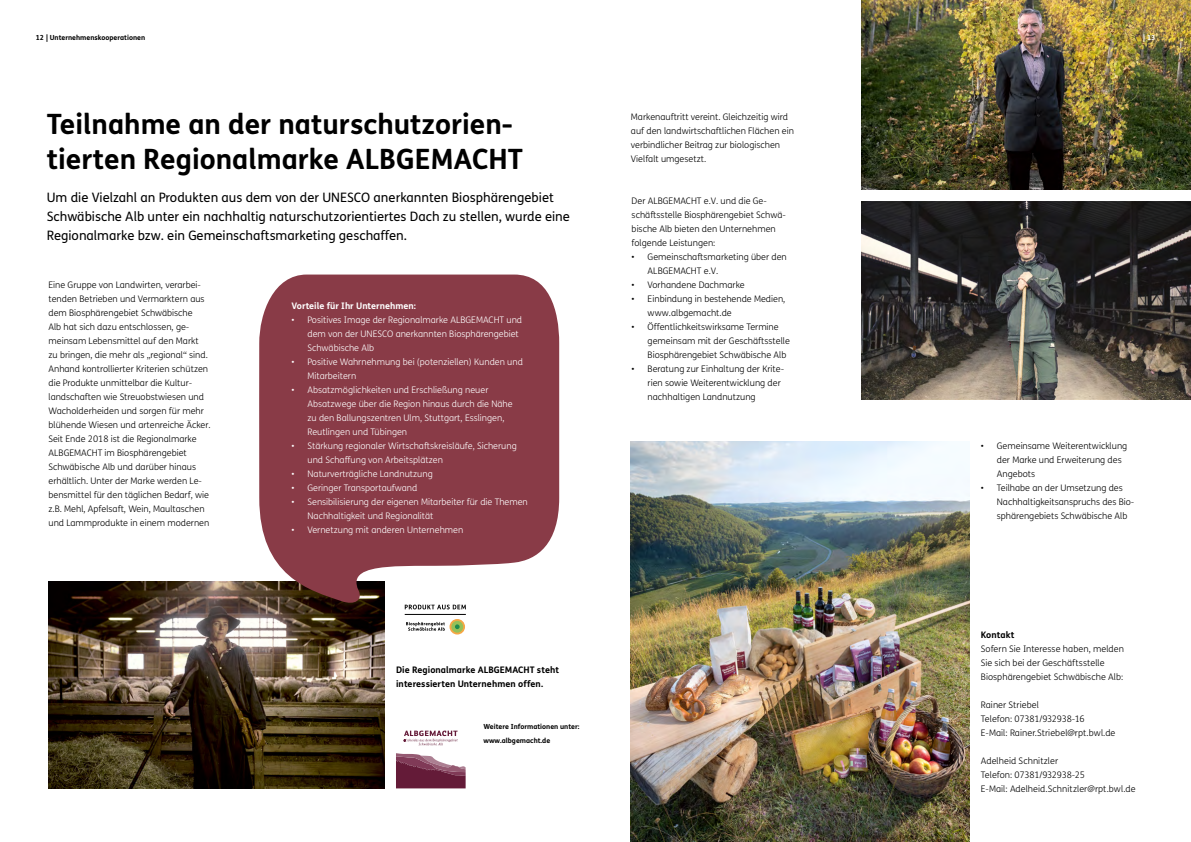
<style>
.page{position:relative;width:1191px;height:842px;background:#fff}
.page>*{position:absolute;margin:0;border:0;box-sizing:border-box;transform-origin:0 0}
.NNL_Headline{font:700 28px/35px "FS Me";color:#000}
.NNL_Subline{font:13px "FS Me";color:#000}
.NNL_Fliesstext{font:300 9px/14px "FS Me";color:#000}
.t1{font:300 9px/14px "FS Me";color:#fff}
.t2{font:700 9px/14px "FS Me";letter-spacing:.005em;color:#000}
.NNL_Fliesstext-2{font:300 9px "FS Me";letter-spacing:-.02em;color:#000}
.NNL_Fliesstext-3{font:700 9px "FS Me";color:#fff}
.NNL_Bildunterschrift{font:700 7px "FS Me";color:#000}
.t3{font:700 7px "FS Me";color:#fff}
</style>
<div class="page">
<svg style="left:405px;top:606px;width:61px;height:3px"></svg>
<hr style="left:405px;top:614px;width:61px;height:1px;background:#000">
<svg style="left:449px;top:619px;width:16px;height:15px"></svg>
<div style="left:451px;top:621px;width:12px;height:12px;background:#96c058;border-radius:50%"></div>
<svg style="left:455px;top:624px;width:4px;height:5px"></svg>
<svg style="left:406px;top:622px;width:39px;height:9px"></svg>
<img style="left:861px;top:0;width:330px;height:190px">
<img style="left:631px;top:442px;width:338px;height:400px">
<svg style="left:396px;top:753px;width:69px;height:35px"></svg>
<svg style="left:404px;top:731px;width:53px;height:14px"></svg>
<svg style="left:48px;top:788px;width:337px;height:1px"></svg>
<img style="left:48px;top:582px;width:337px;height:206px">
<img style="left:861px;top:201px;width:330px;height:199px">
<svg style="left:259px;top:275px;width:300px;height:331px;background:#934f59"></svg>
<p class="NNL_Bildunterschrift" style="left:36px;top:32px;width:111px">12 | Unternehmenskooperationen</p>
<p class="t3" style="left:1143px;top:32px;width:14px">| 13</p>
<p class="NNL_Headline" style="left:47px;top:105px;width:477px">Teilnahme an der naturschutzorien&shy;tierten Regionalmarke ALBGEMACHT</p>
<p class="NNL_Subline" style="left:47px;top:189px;width:508px">Um die Vielzahl an Produkten aus dem von der UNESCO anerkannten Biosphärengebiet</p>
<p class="NNL_Subline" style="left:47px;top:208px;width:524px">Schwäbische Alb unter ein nachhaltig naturschutzorientiertes Dach zu stellen, wurde eine</p>
<p class="NNL_Subline" style="left:47px;top:227px;width:362px">Regionalmarke bzw. ein Gemeinschaftsmarketing geschaffen.</p>
<p class="NNL_Fliesstext" style="left:48px;top:277px;width:164px">Eine Gruppe von Landwirten, verarbei&shy;tenden Betrieben und Vermarktern aus dem Biosphärengebiet Schwäbische<br>Alb hat sich dazu entschlossen, ge&shy;meinsam Lebensmittel auf den Markt<br>zu bringen, die mehr als „regional“ sind.<br>Anhand kontrollierter Kriterien schützen die Produkte unmittelbar die Kultur&shy;landschaften wie Streuobstwiesen und Wacholderheiden und sorgen für mehr blühende Wiesen und artenreiche Äcker.<br>Seit Ende 2018 ist die Regionalmarke ALBGEMACHT im Biosphärengebiet Schwäbische Alb und darüber hinaus erhältlich. Unter der Marke werden Le&shy;bensmittel für den täglichen Bedarf, wie z.B. Mehl, Apfelsaft, Wein, Maultaschen und Lammprodukte in einem modernen</p>
<p class="NNL_Fliesstext-3" style="left:291px;top:299px;width:126px">Vorteile für Ihr Unternehmen:</p>
<p class="t1" style="left:307px;top:312px;width:216px;text-indent:-16px">• Positives Image der Regionalmarke ALBGEMACHT und dem von der UNESCO anerkannten Biosphärengebiet<br>Schwäbische Alb</p>
<p class="t1" style="left:307px;top:354px;width:217px;text-indent:-16px">• Positive Wahrnehmung bei (potenziellen) Kunden und<br>Mitarbeitern</p>
<p class="t1" style="left:307px;top:382px;width:207px;text-indent:-16px">• Absatzmöglichkeiten und Erschließung neuer Absatzwege über die Region hinaus durch die Nähe zu den Ballungszentren Ulm, Stuttgart, Esslingen, Reutlingen und Tübingen</p>
<p class="t1" style="left:307px;top:438px;width:211px;text-indent:-16px">• Stärkung regionaler Wirtschaftskreisläufe, Sicherung und Schaffung von Arbeitsplätzen</p>
<p class="t1" style="left:291px;top:466px;width:143px">• Naturverträgliche Landnutzung</p>
<p class="t1" style="left:291px;top:480px;width:127px">• Geringer Transportaufwand</p>
<p class="t1" style="left:307px;top:494px;width:222px;text-indent:-16px">• Sensibilisierung der eigenen Mitarbeiter für die Themen<br>Nachhaltigkeit und Regionalität</p>
<p class="t1" style="left:291px;top:522px;width:173px">• Vernetzung mit anderen Unternehmen</p>
<p class="NNL_Fliesstext" style="left:631px;top:109px;width:164px">Markenauftritt vereint. Gleichzeitig wird auf den landwirtschaftlichen Flächen ein verbindlicher Beitrag zur biologischen Vielfalt umgesetzt.</p>
<p class="NNL_Fliesstext" style="left:631px;top:193px;width:156px">Der ALBGEMACHT e.V. und die Ge&shy;schäftsstelle Biosphärengebiet Schwä&shy;bische Alb bieten den Unternehmen folgende Leistungen:</p>
<p class="NNL_Fliesstext" style="left:647px;top:249px;width:141px;text-indent:-16px">• Gemeinschaftsmarketing über den<br>ALBGEMACHT e.V.</p>
<p class="NNL_Fliesstext" style="left:631px;top:277px;width:115px">• Vorhandene Dachmarke</p>
<p class="NNL_Fliesstext" style="left:647px;top:291px;width:139px;text-indent:-16px">• Einbindung in bestehende Medien, www.albgemacht.de</p>
<p class="NNL_Fliesstext" style="left:647px;top:319px;width:144px;text-indent:-16px">• Öffentlichkeitswirksame Termine gemeinsam mit der Geschäftsstelle<br>Biosphärengebiet Schwäbische Alb</p>
<p class="NNL_Fliesstext" style="left:647px;top:361px;width:138px;text-indent:-16px">• Beratung zur Einhaltung der Krite&shy;rien sowie Weiterentwicklung der nachhaltigen Landnutzung</p>
<p class="t2" style="left:396px;top:662px;width:164px">Die Regionalmarke ALBGEMACHT steht interessierten Unternehmen offen.</p>
<p class="NNL_Bildunterschrift" style="left:483px;top:721px;width:98px">Weitere Informationen unter:</p>
<p class="NNL_Bildunterschrift" style="left:483px;top:735px;width:68px">www.albgemacht.de</p>
<p class="NNL_Fliesstext" style="left:997px;top:438px;width:132px;text-indent:-16px">• Gemeinsame Weiterentwicklung der Marke und Erweiterung des<br>Angebots</p>
<p class="NNL_Fliesstext" style="left:997px;top:480px;width:139px;text-indent:-16px">• Teilhabe an der Umsetzung des<br>Nachhaltigkeitsanspruchs des Bio&shy;sphärengebiets Schwäbische Alb</p>
<p class="t2" style="left:981px;top:627px;width:35px">Kontakt</p>
<p class="NNL_Fliesstext" style="left:981px;top:641px;width:145px">Sofern Sie Interesse haben, melden<br>Sie sich bei der Geschäftsstelle<br>Biosphärengebiet Schwäbische Alb:</p>
<p class="NNL_Fliesstext" style="left:981px;top:697px;width:60px">Rainer Striebel</p>
<p class="NNL_Fliesstext-2" style="left:981px;top:713px;width:105px">Telefon: 07381/932938-16</p>
<p class="NNL_Fliesstext" style="left:981px;top:725px;width:136px">E-Mail: Rainer.Striebel@rpt.bwl.de</p>
<p class="NNL_Fliesstext" style="left:981px;top:753px;width:79px">Adelheid Schnitzler</p>
<p class="NNL_Fliesstext-2" style="left:981px;top:769px;width:105px">Telefon: 07381/932938-25</p>
<p class="NNL_Fliesstext" style="left:981px;top:781px;width:156px">E-Mail: Adelheid.Schnitzler@rpt.bwl.de</p>
</div>
